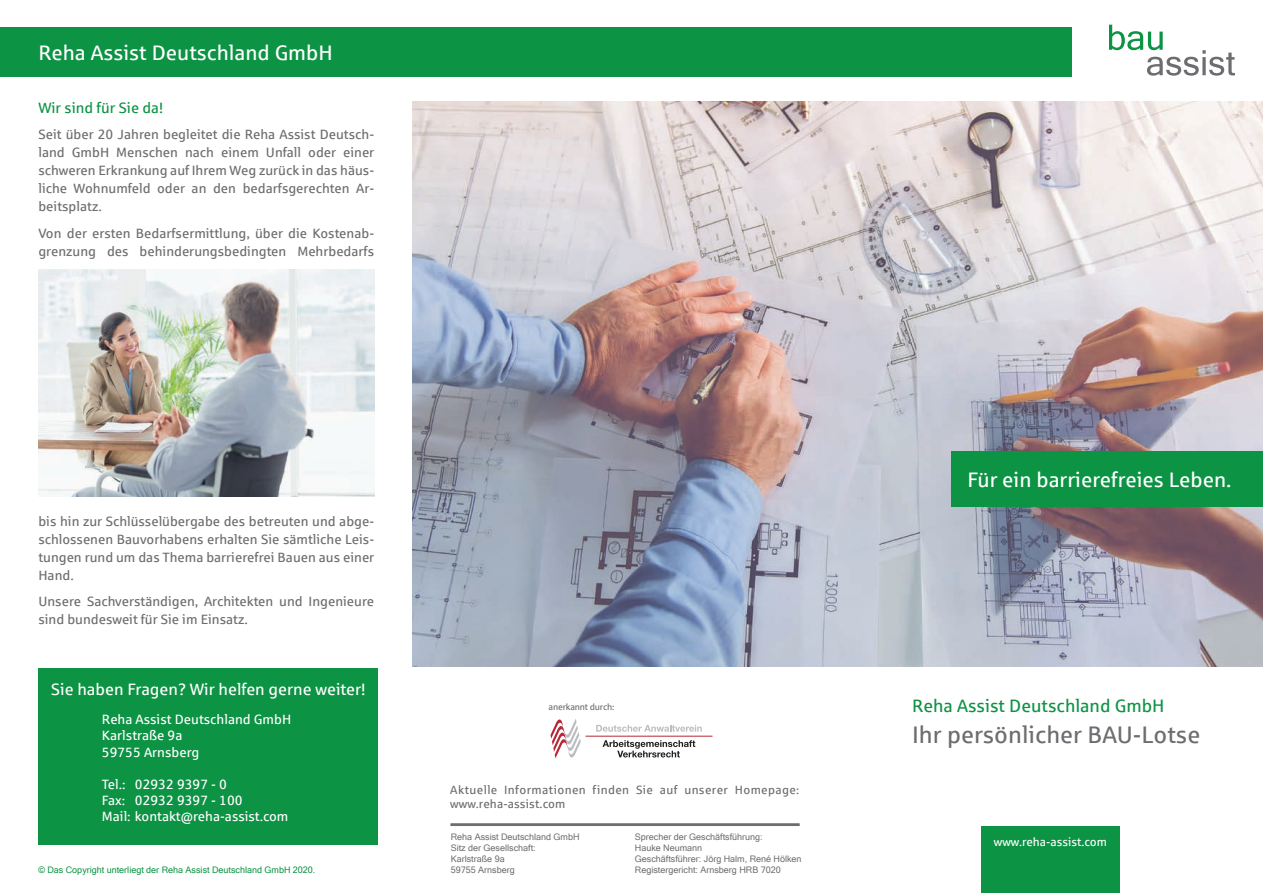
<style>
.page{position:relative;width:1263px;height:893px;background:#fff}
.page>*{position:absolute;margin:0;border:0;box-sizing:border-box;transform-origin:0 0}
.t1{font:24px "Sparkasse Rg";color:#6c6d70}
.t2{font:21px "Sparkasse Rg";color:#fff}
.t3{font:18px "Sparkasse Rg";color:#0d9344}
.t4{font:16.5px "Sparkasse Rg";color:#fff}
.t5{font:15px "Sparkasse Rg";color:#0d9344}
.t6{font:13.5px/18px "Sparkasse Rg";color:#6c6d70;text-align:justify}
.t7{font:13.5px/16.2px "Sparkasse Rg";color:#fff}
.t8{font:12px/14.4px "Sparkasse Rg";letter-spacing:.03em;color:#6c6d70}
.t9{font:12px "Sparkasse Rg";color:#fff}
.t10{font:9px/10.8px "Microsoft Sans Serif";color:#6c6d70}
.t11{font:9px "Microsoft Sans Serif";color:#0d9344}
.t12{font:9px "Sparkasse Rg";letter-spacing:-.02em;color:#6c6d70}
</style>
<div class="page">
<img style="left:412px;top:102px;width:851px;height:564px">
<hr style="left:451px;top:824px;width:348px;height:2px;background:#6c6d70">
<div style="left:981px;top:826px;width:138px;height:67px;background:#0d9344"></div>
<div style="left:39px;top:668px;width:339px;height:177px;background:#0d9344"></div>
<div style="left:951px;top:452px;width:312px;height:55px;background:#0d9344"></div>
<div style="left:0;top:27px;width:1071px;height:50px;background:#0d9344"></div>
<img style="left:39px;top:270px;width:335px;height:227px">
<svg style="left:602px;top:740px;width:93px;height:17px"></svg>
<hr style="left:585px;top:736px;width:127px;height:1px;background:#b72837">
<svg style="left:550px;top:719px;width:31px;height:39px"></svg>
<svg style="left:596px;top:725px;width:106px;height:7px"></svg>
<svg style="left:1109px;top:25px;width:126px;height:51px"></svg>
<h2 class="t2" style="left:38px;top:40px;width:296px">Reha Assist Deutschland GmbH</h2>
<p class="t5" style="left:38px;top:98px;width:126px">Wir sind für Sie da!</p>
<p class="t6" style="left:38px;top:125px;width:337px">Seit über 20 Jahren begleitet die Reha Assist Deutsch&shy;land GmbH Menschen nach einem Unfall oder einer schweren Erkrankung auf Ihrem Weg zurück in das häus&shy;liche Wohnumfeld oder an den bedarfsgerechten Ar&shy;beitsplatz.</p>
<p class="t6" style="left:38px;top:224px;width:337px">Von der ersten Bedarfsermittlung, über die Kostenab&shy;grenzung des behinderungsbedingten Mehrbedarfs</p>
<p class="t6" style="left:38px;top:512px;width:337px">bis hin zur Schlüsselübergabe des betreuten und abge&shy;schlossenen Bauvorhabens erhalten Sie sämtliche Leis&shy;tungen rund um das Thema barrierefrei Bauen aus einer Hand.</p>
<p class="t6" style="left:38px;top:592px;width:337px">Unsere Sachverständigen, Architekten und Ingenieure sind bundesweit für Sie im Einsatz.</p>
<p class="t4" style="left:51px;top:679px;width:316px">Sie haben Fragen? Wir helfen gerne weiter!</p>
<p class="t7" style="left:102px;top:711px;width:191px">Reha Assist Deutschland GmbH<br>Karlstraße 9a<br>59755 Arnsberg</p>
<p class="t7" style="left:102px;top:776px;width:188px">Tel.: 02932 9397 - 0<br>Fax: 02932 9397 - 100<br>Mail: kontakt@reha-assist.com</p>
<p class="t8" style="left:450px;top:782px;width:351px">Aktuelle Informationen finden Sie auf unserer Homepage: www.reha-assist.com</p>
<p class="t12" style="left:549px;top:702px;width:67px">anerkannt durch:</p>
<p class="t10" style="left:451px;top:831px;width:130px">Reha Assist Deutschland GmbH<br>Sitz der Gesellschaft:<br>Karlstraße 9a</p>
<p class="t11" style="left:38px;top:864px;width:279px">© Das Copyright unterliegt der Reha Assist Deutschland GmbH 2020.</p>
<p class="t10" style="left:451px;top:864px;width:65px">59755 Arnsberg</p>
<p class="t10" style="left:635px;top:831px;width:168px">Sprecher der Geschäftsführung:<br>Hauke Neumann<br>Geschäftsführer: Jörg Halm, René Hölken<br>Registergericht: Arnsberg HRB 7020</p>
<h2 class="t2" style="left:967px;top:467px;width:266px">Für ein barrierefreies Leben.</h2>
<h3 class="t3" style="left:912px;top:695px;width:254px">Reha Assist Deutschland GmbH</h3>
<h1 class="t1" style="left:912px;top:720px;width:290px">Ihr persönlicher BAU-Lotse</h1>
<p class="t9" style="left:994px;top:834px;width:114px">www.reha-assist.com</p>
</div>
